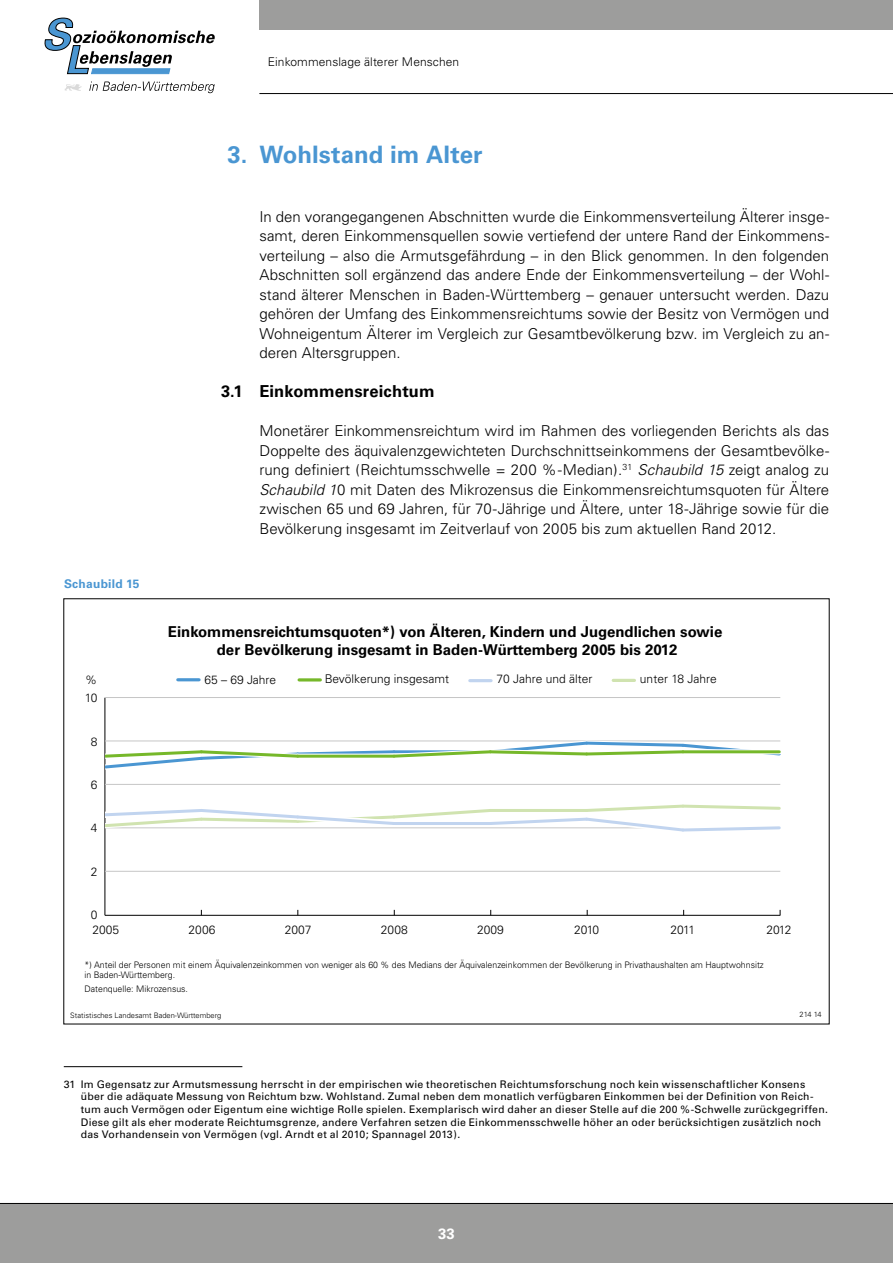
<style>
.page{position:relative;width:893px;height:1263px;background:#fff}
.page>*{position:absolute;margin:0;border:0;box-sizing:border-box;transform-origin:0 0}
.t1{font:700 24px "Univers";color:#4a96d2}
.t2{font:700 16.5px "Univers";letter-spacing:.01em;color:#000}
.t3{font:300 15px/19.5px "Univers";color:#000;text-align:justify}
.t4{font:700 15px/18px "Univers";color:#000;text-align:center}
.t5{font:700 15px "Univers";color:#fff}
.t6{font:300 12px "Univers";color:#000}
.t7{font:700 12px "Univers";letter-spacing:.02em;color:#4a96d2}
.t8{font:10.5px/12.6px "Univers";letter-spacing:.02em;color:#000}
.t9{font:300 9px/10.5px "Univers";color:#000}
.t10{font:300 7.5px "Univers";color:#000}
.s1{font-style:italic}
</style>
<div class="page">
<div style="left:259px;top:0;width:634px;height:30px;background:#9d9d9c"></div>
<div style="left:0;top:1203px;width:893px;height:60px;background:#9d9d9c"></div>
<hr style="left:259px;top:93px;width:634px;height:1px;background:#000">
<hr style="left:0;top:1203px;width:893px;height:1px;background:#000">
<svg style="left:89px;top:82px;width:126px;height:11px"></svg>
<svg style="left:65px;top:84px;width:17px;height:7px"></svg>
<svg style="left:44px;top:17px;width:171px;height:58px"></svg>
<hr style="left:64px;top:1066px;width:178px;height:1px;background:#000">
<hr style="left:613px;top:679px;width:21px;height:3px;background:#d0e3b0">
<hr style="left:470px;top:679px;width:21px;height:3px;background:#c1d4ef">
<hr style="left:299px;top:678px;width:21px;height:3px;background:#76b82a">
<hr style="left:178px;top:678px;width:21px;height:3px;background:#4a96d2">
<hr style="left:105px;top:915px;width:675px;height:1px;background:#000">
<hr style="left:104px;top:698px;width:1px;height:217px;background:#000">
<hr style="left:105px;top:871px;width:675px;height:1px;background:#c6c6c6">
<hr style="left:105px;top:784px;width:675px;height:1px;background:#c6c6c6">
<hr style="left:105px;top:697px;width:675px;height:1px;background:#c6c6c6">
<svg style="left:105px;top:801px;width:675px;height:36px"></svg>
<svg style="left:105px;top:737px;width:675px;height:35px"></svg>
<hr style="left:683px;top:750px;width:96px;height:3px;background:#76b82a">
<p class="t6" style="left:268px;top:55px;width:193px">Einkommenslage älterer Menschen</p>
<h1 class="t1" style="left:227px;top:141px;width:257px">3. Wohlstand im Alter</h1>
<p class="t7" style="left:64px;top:577px;width:77px">Schaubild 15</p>
<p class="t3" style="left:259px;top:206px;width:571px">In den vorangegangenen Abschnitten wurde die Einkommensverteilung Älterer insge&shy;samt, deren Einkommensquellen sowie vertiefend der untere Rand der Einkommens&shy;verteilung – also die Armutsgefährdung – in den Blick genommen. In den folgenden Abschnitten soll ergänzend das andere Ende der Einkommensverteilung – der Wohl&shy;stand älterer Menschen in Baden-Württemberg – genauer untersucht werden. Dazu gehören der Umfang des Einkommensreichtums sowie der Besitz von Vermögen und Wohneigentum Älterer im Vergleich zur Gesamtbevölkerung bzw. im Vergleich zu an&shy;deren Altersgruppen.</p>
<p class="t2" style="left:221px;top:382px;width:215px">3.1 Einkommensreichtum</p>
<p class="t3" style="left:259px;top:421px;width:571px">Monetärer Einkommensreichtum wird im Rahmen des vorliegenden Berichts als das Doppelte des äquivalenzgewichteten Durchschnittseinkommens der Gesamtbevölke&shy;rung definiert (Reichtumsschwelle = 200 %-Median).<sup>31</sup> <span class="s1">Schaubild 15</span> zeigt analog zu <span class="s1">Schaubild 1</span>0 mit Daten des Mikrozensus die Einkommensreichtumsquoten für Ältere zwischen 65 und 69 Jahren, für 70-Jährige und Ältere, unter 18-Jährige sowie für die Bevölkerung insgesamt im Zeitverlauf von 2005 bis zum aktuellen Rand 2012.</p>
<p class="t4" style="left:168px;top:623px;width:556px">Einkommensreichtumsquoten*) von Älteren, Kindern und Jugendlichen sowie der Bevölkerung insgesamt in Baden-Württemberg 2005 bis 2012</p>
<p class="t6" style="left:85px;top:673px;width:13px">%</p>
<p class="t6" style="left:204px;top:672px;width:73px">65 – 69 Jahre</p>
<p class="t6" style="left:325px;top:672px;width:126px">Bevölkerung insgesamt</p>
<p class="t6" style="left:497px;top:672px;width:97px">70 Jahre und älter</p>
<p class="t6" style="left:640px;top:671px;width:78px">unter 18 Jahre</p>
<p class="t6" style="left:85px;top:691px;width:14px">10</p>
<p class="t6" style="left:91px;top:734px;width:8px">8</p>
<p class="t6" style="left:91px;top:777px;width:8px">6</p>
<p class="t6" style="left:91px;top:821px;width:8px">4</p>
<p class="t6" style="left:91px;top:864px;width:8px">2</p>
<p class="t6" style="left:91px;top:908px;width:8px">0</p>
<p class="t6" style="left:92px;top:922px;width:28px">2005</p>
<p class="t6" style="left:189px;top:922px;width:28px">2006</p>
<p class="t6" style="left:285px;top:922px;width:28px">2007</p>
<p class="t6" style="left:381px;top:922px;width:28px">2008</p>
<p class="t6" style="left:477px;top:922px;width:28px">2009</p>
<p class="t6" style="left:574px;top:922px;width:26px">2010</p>
<p class="t6" style="left:671px;top:922px;width:26px">2011</p>
<p class="t6" style="left:766px;top:922px;width:27px">2012</p>
<p class="t9" style="left:85px;top:959px;width:681px">*) Anteil der Personen mit einem Äquivalenzeinkommen von weniger als 60 % des Medians der Äquivalenzeinkommen der Bevölkerung in Privathaushalten am Hauptwohnsitz in Baden-Württemberg.</p>
<p class="t9" style="left:85px;top:984px;width:105px">Datenquelle: Mikrozensus.</p>
<p class="t10" style="left:70px;top:1010px;width:153px">Statistisches Landesamt Baden-Württemberg</p>
<p class="t10" style="left:800px;top:1010px;width:24px">214 14</p>
<p class="t8" style="left:81px;top:1078px;width:749px;text-indent:-17px">31 Im Gegensatz zur Armutsmessung herrscht in der empirischen wie theoretischen Reichtumsforschung noch kein wissenschaftlicher Konsens über die adäquate Messung von Reichtum bzw. Wohlstand. Zumal neben dem monatlich verfügbaren Einkommen bei der Definition von Reich&shy;tum auch Vermögen oder Eigentum eine wichtige Rolle spielen. Exemplarisch wird daher an dieser Stelle auf die 200 %-Schwelle zurückgegriffen.<br>Diese gilt als eher moderate Reichtumsgrenze, andere Verfahren setzen die Einkommensschwelle höher an oder berücksichtigen zusätzlich noch das Vorhandensein von Vermögen (vgl. Arndt et al 2010; Spannagel 2013).</p>
<p class="t5" style="left:438px;top:1225px;width:18px">33</p>
</div>
